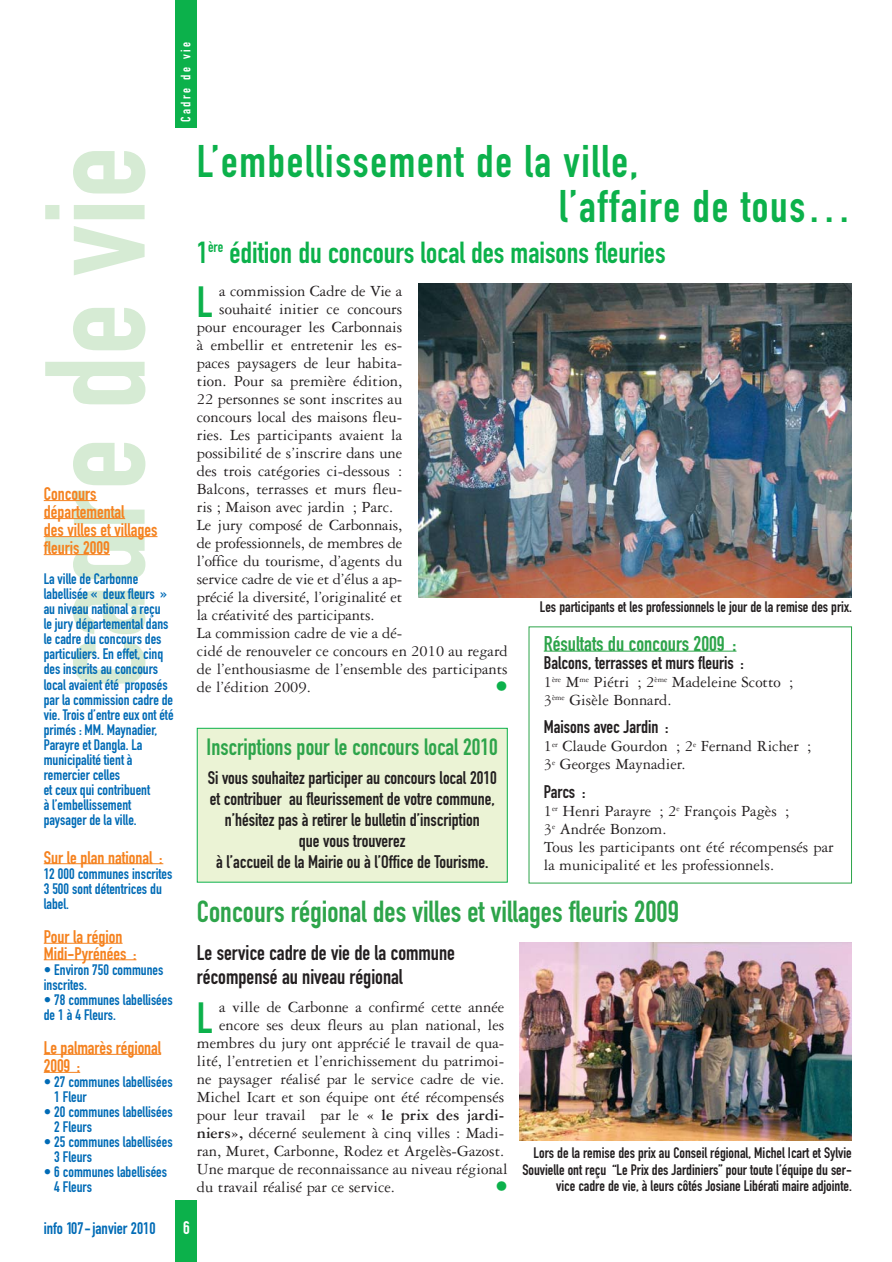
<style>
.page{position:relative;width:892px;height:1262px;background:#fff}
.page>*{position:absolute;margin:0;border:0;box-sizing:border-box;transform-origin:0 0}
.t1{font:139.5px "DIN Engschrift Alternate";letter-spacing:.005em;color:#d6ebd4}
.t2{font:45px/45px "DIN Engschrift Alternate";letter-spacing:.035em;color:#0cb14b}
.t3{font:43.05px "DIN Engschrift Alternate";color:#0cb14b}
.t4{font:30px "DIN Engschrift Alternate";color:#2da44a}
.t5{font:30px "DIN Engschrift Alternate";color:#0cb14b}
.t6{font:23.25px "DIN Engschrift Alternate";color:#2da44a}
.t7{font:21px/24.5px "DIN Engschrift Alternate";color:#231f20}
.t8{font:21px "DIN Engschrift Alternate";color:#2da44a}
.t9{font:18px/21px "DIN Engschrift Alternate";color:#231f20;text-align:center}
.t10{font:18px/18px "DIN Engschrift Alternate";color:#f5821f}
.t11{font:18px "DIN Engschrift Alternate";color:#fff}
.t12{font:16.5px/18px "Garamond Three";color:#231f20}
.t13{font:16.5px "DIN Engschrift Alternate";color:#006bb6}
.t14{font:15px/15px "DIN Engschrift Alternate";color:#006bb6}
.t15{font:15px/16.5px "DIN Engschrift Alternate";color:#231f20;text-align:right}
.t16{font:13.5px "DIN Engschrift Alternate";letter-spacing:.185em;color:#fff}
.s1{font-weight:700}
</style>
<div class="page">
<img style="left:43px;top:0;width:809px;height:1261px">
<svg style="left:497px;top:681px;width:9px;height:9px"></svg>
<svg style="left:497px;top:1180px;width:9px;height:10px"></svg>
<p class="t16" style="left:181px;top:122px;width:82px;rotate:-90deg">Cadre de vie</p>
<h1 class="t1" style="left:45px;top:690px;width:545px;rotate:-90deg">cadre de vie</h1>
<p class="t10" style="left:44px;top:486px;width:115px">Concours départemental<br>des villes et villages fleuris 2009</p>
<p class="t14" style="left:44px;top:573px;width:131px">La ville de Carbonne labellisée « deux fleurs » au niveau national a reçu<br>le jury départemental dans le cadre du concours des particuliers. En effet, cinq des inscrits au concours local avaient été proposés par la commission cadre de vie. Trois d’entre eux ont été primés : MM. Maynadier,<br>Parayre et Dangla. La municipalité tient à remercier celles<br>et ceux qui contribuent<br>à l’embellissement paysager de la ville.</p>
<p class="t10" style="left:44px;top:849px;width:120px">Sur le plan national :</p>
<p class="t14" style="left:44px;top:867px;width:130px">12 000 communes inscrites<br>3 500 sont détentrices du label.</p>
<p class="t10" style="left:44px;top:930px;width:94px;line-height:16.5px">Pour la région<br>Midi-Pyrénées :</p>
<p class="t14" style="left:44px;top:963px;width:121px">• Environ 750 communes inscrites.</p>
<p class="t14" style="left:44px;top:993px;width:130px">• 78 communes labellisées de 1 à 4 Fleurs.</p>
<p class="t10" style="left:44px;top:1040px;width:119px">Le palmarès régional<br>2009 :</p>
<p class="t14" style="left:54px;top:1075px;width:120px;text-indent:-10px">• 27 communes labellisées<br>1 Fleur</p>
<p class="t14" style="left:54px;top:1105px;width:120px;text-indent:-10px">• 20 communes labellisées<br>2 Fleurs</p>
<p class="t14" style="left:54px;top:1135px;width:120px;text-indent:-10px">• 25 communes labellisées<br>3 Fleurs</p>
<p class="t14" style="left:54px;top:1165px;width:114px;text-indent:-10px">• 6 communes labellisées<br>4 Fleurs</p>
<h2 class="t2" style="left:559px;top:143px;width:294px;text-indent:-362px">L’embellissement de la ville,<br>l’affaire de tous…</h2>
<h3 class="t5" style="left:197px;top:241px;width:470px">1<sup>ère</sup> édition du concours local des maisons fleuries</h3>
<h3 class="t3" style="left:197px;top:286px;width:17px">L</h3>
<p class="t12" style="left:219px;top:283px;width:185px">a commission Cadre de Vie a</p>
<p class="t12" style="left:219px;top:301px;width:185px">souhaité initier ce concours</p>
<p class="t12" style="left:197px;top:319px;width:207px">pour encourager les Carbonnais</p>
<p class="t12" style="left:197px;top:337px;width:207px">à embellir et entretenir les es-</p>
<p class="t12" style="left:197px;top:355px;width:207px">paces paysagers de leur habita-</p>
<p class="t12" style="left:197px;top:373px;width:207px">tion. Pour sa première édition,</p>
<p class="t12" style="left:197px;top:391px;width:207px">22 personnes se sont inscrites au</p>
<p class="t12" style="left:197px;top:409px;width:207px">concours local des maisons fleu-</p>
<p class="t12" style="left:197px;top:427px;width:207px">ries. Les participants avaient la</p>
<p class="t12" style="left:197px;top:445px;width:207px">possibilité de s’inscrire dans une</p>
<p class="t12" style="left:197px;top:463px;width:207px">des trois catégories ci-dessous :</p>
<p class="t12" style="left:197px;top:481px;width:207px">Balcons, terrasses et murs fleu-</p>
<p class="t12" style="left:197px;top:499px;width:198px">ris ; Maison avec jardin ; Parc.</p>
<p class="t12" style="left:197px;top:517px;width:207px">Le jury composé de Carbonnais,</p>
<p class="t12" style="left:197px;top:535px;width:207px">de professionnels, de membres de</p>
<p class="t12" style="left:197px;top:553px;width:207px">l’office du tourisme, d’agents du</p>
<p class="t12" style="left:197px;top:571px;width:207px">service cadre de vie et d’élus a ap-</p>
<p class="t12" style="left:197px;top:589px;width:207px">précié la diversité, l’originalité et</p>
<p class="t12" style="left:197px;top:607px;width:179px">la créativité des participants.</p>
<p class="t12" style="left:197px;top:625px;width:207px">La commission cadre de vie a dé-</p>
<p class="t12" style="left:197px;top:643px;width:312px">cidé de renouveler ce concours en 2010 au regard</p>
<p class="t12" style="left:197px;top:661px;width:312px">de l’enthousiasme de l’ensemble des participants</p>
<p class="t12" style="left:197px;top:679px;width:116px">de l’édition 2009.</p>
<h3 class="t6" style="left:207px;top:738px;width:293px">Inscriptions pour le concours local 2010</h3>
<p class="t9" style="left:208px;top:768px;width:290px">Si vous souhaitez participer au concours local 2010 et contribuer au fleurissement de votre commune, n’hésitez pas à retirer le bulletin d’inscription<br>que vous trouverez<br>à l’accueil de la Mairie ou à l’Office de Tourisme.</p>
<p class="t15" style="left:540px;top:600px;width:313px">Les participants et les professionnels le jour de la remise des prix.</p>
<p class="t8" style="left:544px;top:636px;width:194px">Résultats du concours 2009 :</p>
<p class="t9" style="left:544px;top:653px;width:201px">Balcons, terrasses et murs fleuris :</p>
<p class="t12" style="left:544px;top:674px;width:251px">1<sup>ère</sup> M<sup>me</sup> Piétri ; 2<sup>ème</sup> Madeleine Scotto ;<br>3<sup>ème</sup> Gisèle Bonnard.</p>
<p class="t9" style="left:544px;top:718px;width:126px">Maisons avec Jardin :</p>
<p class="t12" style="left:544px;top:738px;width:269px">1<sup>er</sup> Claude Gourdon ; 2<sup>e</sup> Fernand Richer ;<br>3<sup>e</sup> Georges Maynadier.</p>
<p class="t9" style="left:544px;top:782px;width:43px">Parcs :</p>
<p class="t12" style="left:544px;top:803px;width:291px">1<sup>er</sup> Henri Parayre ; 2<sup>e</sup> François Pagès ;<br>3<sup>e</sup> Andrée Bonzom.<br>Tous les participants ont été récompensés par la municipalité et les professionnels.</p>
<h3 class="t4" style="left:197px;top:900px;width:483px">Concours régional des villes et villages fleuris 2009</h3>
<p class="t7" style="left:197px;top:942px;width:260px">Le service cadre de vie de la commune récompensé au niveau régional</p>
<h3 class="t3" style="left:197px;top:1002px;width:17px">L</h3>
<p class="t12" style="left:219px;top:998px;width:287px">a ville de Carbonne a confirmé cette année</p>
<p class="t12" style="left:219px;top:1016px;width:287px">encore ses deux fleurs au plan national, les</p>
<p class="t12" style="left:197px;top:1034px;width:309px">membres du jury ont apprécié le travail de qua-</p>
<p class="t12" style="left:197px;top:1052px;width:309px">lité, l’entretien et l’enrichissement du patrimoi-</p>
<p class="t12" style="left:197px;top:1070px;width:309px">ne paysager réalisé par le service cadre de vie.</p>
<p class="t12" style="left:197px;top:1088px;width:309px">Michel Icart et son équipe ont été récompensés</p>
<p class="t12" style="left:197px;top:1106px;width:309px">pour leur travail par le <span class="s1">« le prix des jardi-</span></p>
<p class="t12" style="left:197px;top:1124px;width:309px"><span class="s1">niers»,</span> décerné seulement à cinq villes : Madi-</p>
<p class="t12" style="left:197px;top:1142px;width:309px">ran, Muret, Carbonne, Rodez et Argelès-Gazost.</p>
<p class="t12" style="left:197px;top:1160px;width:312px">Une marque de reconnaissance au niveau régional</p>
<p class="t12" style="left:197px;top:1178px;width:200px">du travail réalisé par ce service.</p>
<p class="t15" style="left:522px;top:1146px;width:331px">Lors de la remise des prix au Conseil régional, Michel Icart et Sylvie<br>Souvielle ont reçu “Le Prix des Jardiniers” pour toute l’équipe du ser&shy;vice cadre de vie, à leurs côtés Josiane Libérati maire adjointe.</p>
<p class="t13" style="left:44px;top:1222px;width:113px">info 107-janvier 2010</p>
<p class="t11" style="left:183px;top:1221px;width:8px">6</p>
</div>
